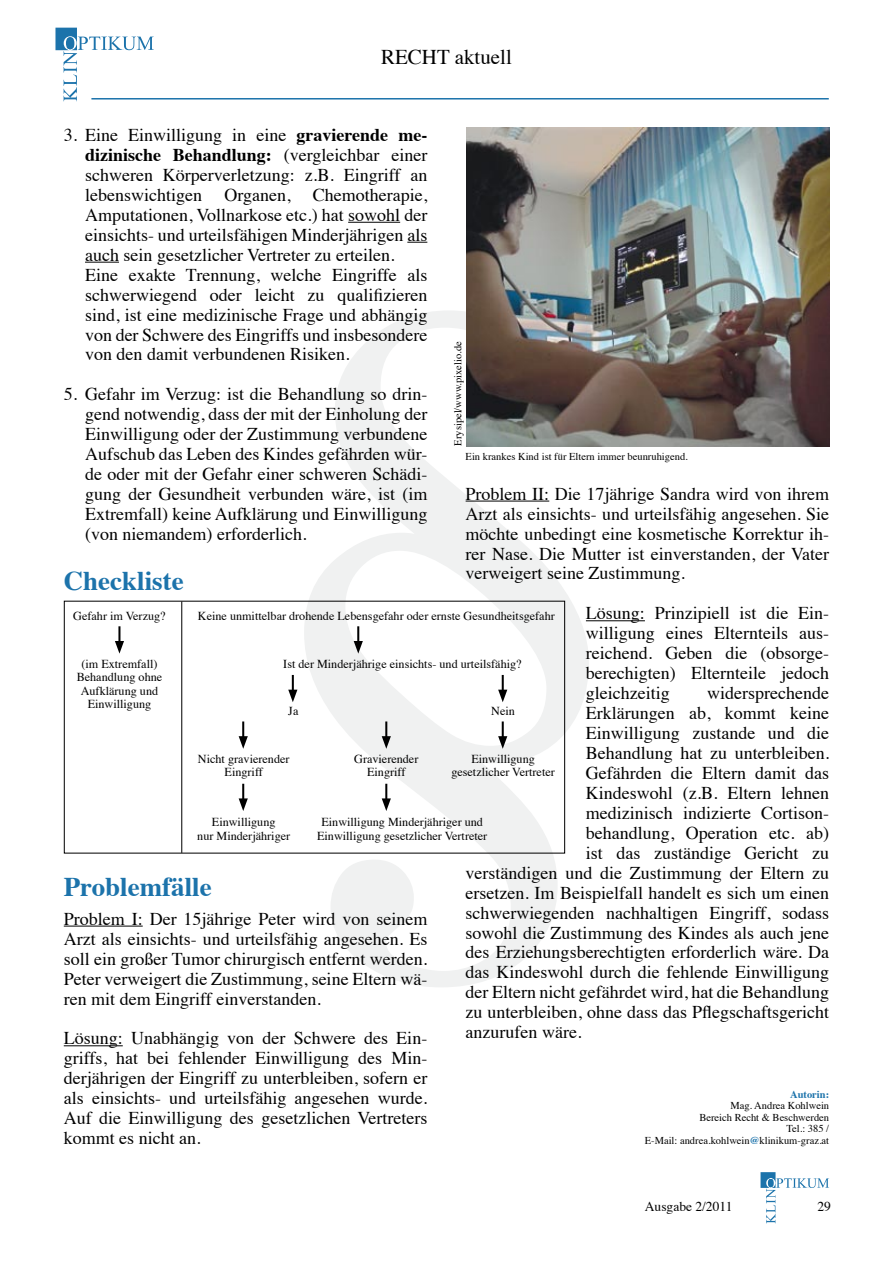
<style>
.page{position:relative;width:893px;height:1263px;background:#fff}
.page>*{position:absolute;margin:0;border:0;box-sizing:border-box;transform-origin:0 0}
.t1{font:700 27px "Times";color:#1c73ab}
.t2{font:21px "Times";color:#000}
.t3{font:18px/20px "Times";color:#000;text-align:justify}
.t4{font:13.5px "Times";color:#000}
.t5{font:12.15px/13.5px "Times";color:#000;text-align:center}
.t6{font:10.5px/11.6px "Times";color:#000;text-align:right}
.t7{font:700 10.5px "Times";color:#1c73ab}
.s1{font-weight:700}
.s2{font-weight:700;color:#1c73ab}
</style>
<div class="page">
<svg style="left:55px;top:28px;width:99px;height:73px"></svg>
<hr style="left:91px;top:98px;width:738px;height:2px;background:#1c73ab">
<svg style="left:760px;top:1172px;width:69px;height:51px"></svg>
<svg style="left:304px;top:311px;width:285px;height:676px"></svg>
<hr style="left:348px;top:222px;width:52px;height:1px;background:#000">
<svg style="left:407px;top:242px;width:20px;height:1px"></svg>
<hr style="left:85px;top:262px;width:34px;height:1px;background:#000">
<hr style="left:466px;top:501px;width:83px;height:1px;background:#000">
<hr style="left:586px;top:620px;width:59px;height:1px;background:#000">
<svg style="left:115px;top:626px;width:9px;height:28px"></svg>
<svg style="left:354px;top:626px;width:9px;height:28px"></svg>
<svg style="left:288px;top:675px;width:9px;height:27px"></svg>
<svg style="left:239px;top:721px;width:9px;height:28px"></svg>
<svg style="left:239px;top:784px;width:9px;height:27px"></svg>
<svg style="left:382px;top:784px;width:9px;height:27px"></svg>
<svg style="left:498px;top:721px;width:9px;height:28px"></svg>
<svg style="left:382px;top:721px;width:9px;height:28px"></svg>
<svg style="left:498px;top:675px;width:9px;height:27px"></svg>
<div style="left:64px;top:601px;width:501px;height:253px;border:1px solid #000"></div>
<hr style="left:181px;top:601px;width:1px;height:252px;background:#000">
<img style="left:466px;top:128px;width:363px;height:319px">
<hr style="left:64px;top:926px;width:79px;height:1px;background:#000">
<hr style="left:64px;top:1045px;width:59px;height:1px;background:#000">
<p class="t2" style="left:381px;top:37px;width:29px">Recht</p>
<p class="t2" style="left:455px;top:37px;width:59px">aktuell</p>
<p class="t3" style="left:85px;top:123px;width:344px;text-align:left;text-indent:-21px">3. Eine Einwilligung in eine <span class="s1">gravierende me&shy;dizinische Behandlung:</span> (vergleichbar einer schweren Körperverletzung: z.B. Eingriff an lebenswichtigen Organen, Chemotherapie, Amputationen, Vollnarkose etc.) hat sowohl der einsichts- und urteilsfähigen Minderjährigen als auch sein gesetzlicher Vertreter zu erteilen.<br>Eine exakte Trennung, welche Eingriffe als schwerwiegend oder leicht zu qualifizieren sind, ist eine medizinische Frage und abhängig von der Schwere des Eingriffs und insbesondere von den damit verbundenen Risiken.</p>
<p class="t3" style="left:85px;top:383px;width:344px;text-indent:-21px">5. Gefahr im Verzug: ist die Behandlung so drin&shy;gend notwendig, dass der mit der Einholung der Einwilligung oder der Zustimmung verbundene Aufschub das Leben des Kindes gefährden wür&shy;de oder mit der Gefahr einer schweren Schädi&shy;gung der Gesundheit verbunden wäre, ist (im Extremfall) keine Aufklärung und Einwilligung (von niemandem) erforderlich.</p>
<h1 class="t1" style="left:64px;top:555px;width:121px">Checkliste</h1>
<p class="t6" style="left:451px;top:445px;width:106px;rotate:-90deg">Erysipel/www.pixelio.de</p>
<p class="t6" style="left:466px;top:450px;width:224px">Ein krankes Kind ist für Eltern immer beunruhigend.</p>
<p class="t3" style="left:466px;top:482px;width:365px">Problem II: Die 17jährige Sandra wird von ihrem Arzt als einsichts- und urteilsfähig angesehen. Sie möchte unbedingt eine kosmetische Korrektur ih&shy;rer Nase. Die Mutter ist einverstanden, der Vater verweigert seine Zustimmung.</p>
<p class="t3" style="left:586px;top:602px;width:245px">Lösung: Prinzipiell ist die Ein&shy;willigung eines Elternteils aus&shy;reichend. Geben die (obsorge&shy;berechigten) Elternteile jedoch gleichzeitig</p>
<p class="t5" style="left:198px;top:608px;width:358px">Keine unmittelbar drohende Lebensgefahr oder ernste Gesundheitsgefahr</p>
<p class="t5" style="left:283px;top:656px;width:240px">Ist der Minderjährige einsichts- und urteilsfähig?</p>
<p class="t5" style="left:288px;top:703px;width:12px">Ja</p>
<p class="t5" style="left:491px;top:703px;width:25px">Nein</p>
<p class="t5" style="left:198px;top:751px;width:93px">Nicht gravierender<br>Eingriff</p>
<p class="t5" style="left:354px;top:751px;width:66px">Gravierender<br>Eingriff</p>
<p class="t5" style="left:451px;top:751px;width:105px">Einwilligung gesetzlicher Vertreter</p>
<p class="t5" style="left:197px;top:814px;width:94px">Einwilligung<br>nur Minderjähriger</p>
<p class="t5" style="left:317px;top:814px;width:172px">Einwilligung Minderjähriger und<br>Einwilligung gesetzlicher Vertreter</p>
<h1 class="t1" style="left:64px;top:861px;width:149px">Problemfälle</h1>
<p class="t3" style="left:64px;top:907px;width:365px">Problem I: Der 15jährige Peter wird von seinem Arzt als einsichts- und urteilsfähig angesehen. Es soll ein großer Tumor chirurgisch entfernt werden.<br>Peter verweigert die Zustimmung, seine Eltern wä&shy;ren mit dem Eingriff einverstanden.</p>
<p class="t3" style="left:64px;top:1027px;width:365px">Lösung: Unabhängig von der Schwere des Ein&shy;griffs, hat bei fehlender Einwilligung des Min&shy;derjährigen der Eingriff zu unterbleiben, sofern er als einsichts- und urteilsfähig angesehen wurde.<br>Auf die Einwilligung des gesetzlichen Vertreters kommt es nicht an.</p>
<p class="t5" style="left:73px;top:608px;width:94px">Gefahr im Verzug?</p>
<p class="t5" style="left:77px;top:656px;width:87px">(im Extremfall)<br>Behandlung ohne<br>Aufklärung und<br>Einwilligung</p>
<p class="t3" style="left:707px;top:682px;width:123px">widersprechende</p>
<p class="t3" style="left:586px;top:701px;width:245px">Erklärungen ab, kommt keine</p>
<p class="t3" style="left:586px;top:721px;width:245px">Einwilligung zustande und die</p>
<p class="t3" style="left:586px;top:741px;width:245px">Behandlung hat zu unterbleiben.</p>
<p class="t3" style="left:586px;top:761px;width:245px">Gefährden die Eltern damit das</p>
<p class="t3" style="left:586px;top:781px;width:245px">Kindeswohl (z.B. Eltern lehnen</p>
<p class="t3" style="left:586px;top:801px;width:245px">medizinisch indizierte Cortison-</p>
<p class="t3" style="left:586px;top:821px;width:245px">behandlung, Operation etc. ab)</p>
<p class="t3" style="left:586px;top:841px;width:245px">ist das zuständige Gericht zu</p>
<p class="t3" style="left:466px;top:861px;width:365px">verständigen und die Zustimmung der Eltern zu</p>
<p class="t3" style="left:466px;top:881px;width:365px">ersetzen. Im Beispielfall handelt es sich um einen</p>
<p class="t3" style="left:466px;top:901px;width:365px">schwerwiegenden nachhaltigen Eingriff, sodass</p>
<p class="t3" style="left:466px;top:921px;width:365px">sowohl die Zustimmung des Kindes als auch jene</p>
<p class="t3" style="left:466px;top:941px;width:365px">des Erziehungsberechtigten erforderlich wäre. Da</p>
<p class="t3" style="left:466px;top:961px;width:365px">das Kindeswohl durch die fehlende Einwilligung</p>
<p class="t3" style="left:466px;top:981px;width:365px">der Eltern nicht gefährdet wird, hat die Behandlung</p>
<p class="t3" style="left:466px;top:1001px;width:365px">zu unterbleiben, ohne dass das Pflegschaftsgericht</p>
<p class="t3" style="left:466px;top:1021px;width:117px">anzurufen wäre.</p>
<p class="t7" style="left:790px;top:1084px;width:41px">Autorin:</p>
<p class="t6" style="left:645px;top:1099px;width:186px">Mag. Andrea Kohlwein<br>Bereich Recht &amp; Beschwerden<br>Tel.: 385 /<br>E-Mail: andrea.kohlwein<span class="s2">@</span>klinikum-graz.at</p>
<p class="t4" style="left:645px;top:1194px;width:89px">Ausgabe 2/2011</p>
<p class="t4" style="left:817px;top:1194px;width:15px">29</p>
</div>
